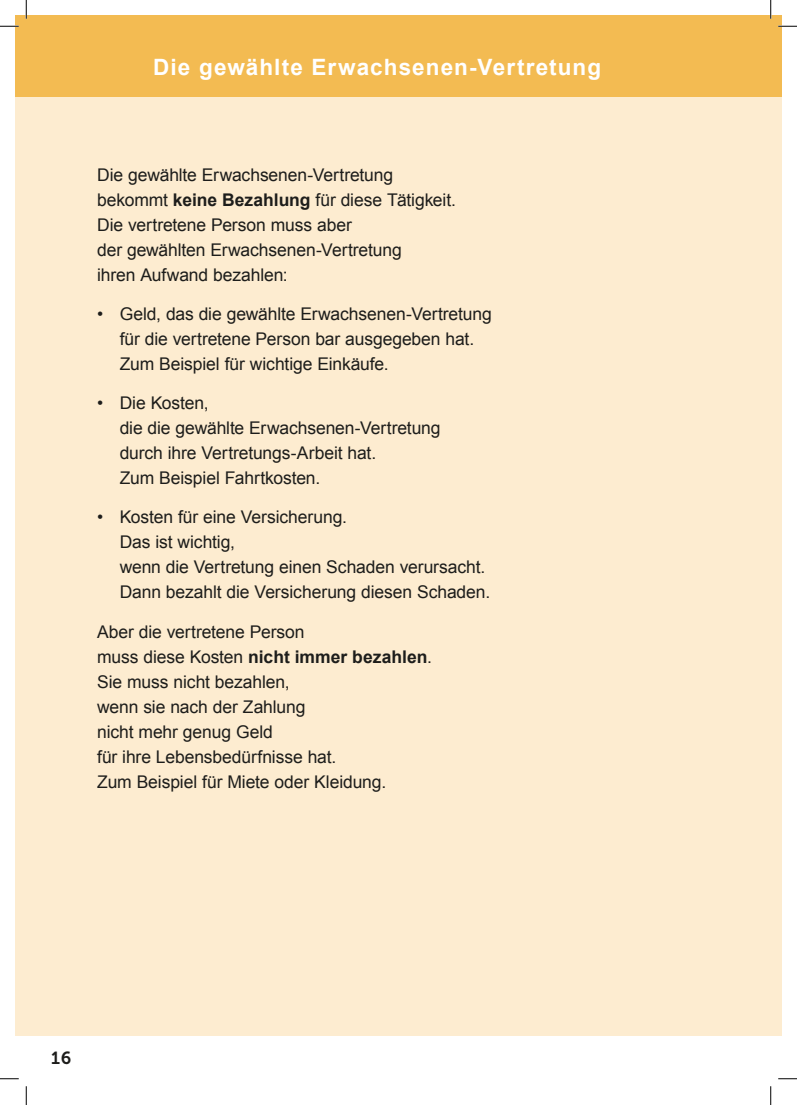
<style>
.page{position:relative;width:797px;height:1105px;background:#fff}
.page>*{position:absolute;margin:0;border:0;box-sizing:border-box;transform-origin:0 0}
.t1{font:700 22.5px "Arial";letter-spacing:.05em;color:#fff}
.t2{font:17.5px/25px "Arial";letter-spacing:-.005em;color:#1d1d1b}
.t3{font:17.5px "Museo Sans 700";color:#1d1d1b}
.s1{font-weight:700}
</style>
<div class="page">
<div style="left:16px;top:79px;width:765px;height:957px;background:#fdecd0"></div>
<div style="left:16px;top:16px;width:765px;height:81px;background:#f3bb52"></div>
<svg style="left:0;top:25px;width:19px;height:2px"></svg>
<svg style="left:778px;top:25px;width:19px;height:2px"></svg>
<svg style="left:0;top:1078px;width:19px;height:1px"></svg>
<svg style="left:778px;top:1078px;width:19px;height:1px"></svg>
<svg style="left:25px;top:0;width:2px;height:19px"></svg>
<svg style="left:25px;top:1086px;width:2px;height:19px"></svg>
<svg style="left:770px;top:0;width:1px;height:19px"></svg>
<svg style="left:770px;top:1086px;width:1px;height:19px"></svg>
<p class="t1" style="left:153px;top:52px;width:449px">Die gewählte Erwachsenen-Vertretung</p>
<p class="t2" style="left:97px;top:162px;width:360px">Die gewählte Erwachsenen-Vertretung bekommt <span class="s1">keine Bezahlung</span> für diese Tätigkeit.<br>Die vertretene Person muss aber<br>der gewählten Erwachsenen-Vertretung<br>ihren Aufwand bezahlen:</p>
<p class="t2" style="left:120px;top:301px;width:373px;text-indent:-23px">• Geld, das die gewählte Erwachsenen-Vertretung für die vertretene Person bar ausgegeben hat.<br>Zum Beispiel für wichtige Einkäufe.</p>
<p class="t2" style="left:120px;top:391px;width:322px;text-indent:-23px">• Die Kosten,<br>die die gewählte Erwachsenen-Vertretung durch ihre Vertretungs-Arbeit hat.<br>Zum Beispiel Fahrtkosten.</p>
<p class="t2" style="left:120px;top:505px;width:372px;text-indent:-23px">• Kosten für eine Versicherung.<br>Das ist wichtig,<br>wenn die Vertretung einen Schaden verursacht.<br>Dann bezahlt die Versicherung diesen Schaden.</p>
<p class="t2" style="left:97px;top:619px;width:336px">Aber die vertretene Person<br>muss diese Kosten <span class="s1">nicht immer bezahlen</span>.<br>Sie muss nicht bezahlen,<br>wenn sie nach der Zahlung<br>nicht mehr genug Geld<br>für ihre Lebensbedürfnisse hat.<br>Zum Beispiel für Miete oder Kleidung.</p>
<p class="t3" style="left:51px;top:1048px;width:22px">16</p>
</div>
